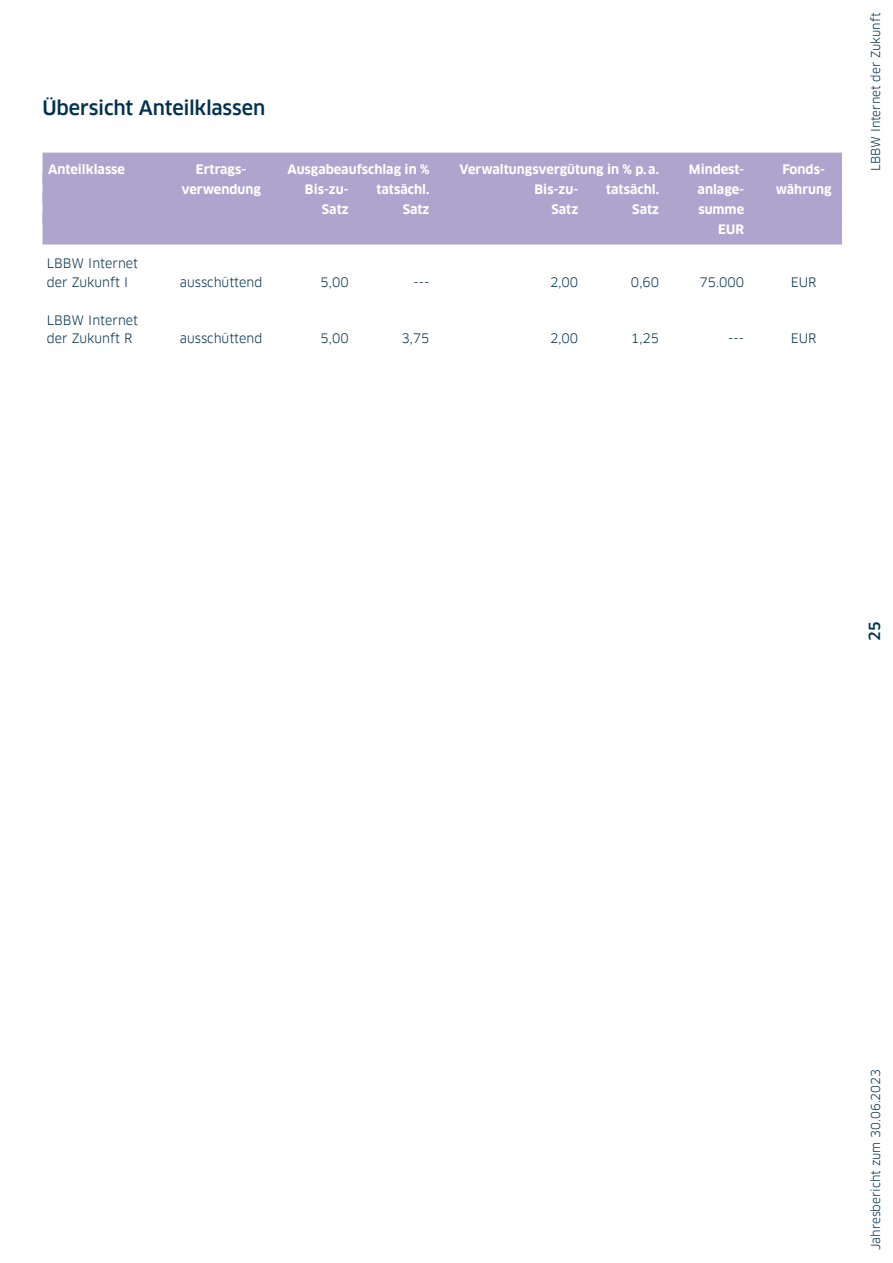
<style>
.page{position:relative;width:893px;height:1263px;background:#fff}
.page>*{position:absolute;margin:0;border:0;box-sizing:border-box;transform-origin:0 0}
.t1{font:500 19.5px "Clanfor LBBW";letter-spacing:-.01em;color:#00314e}
.t2{font:500 15px "Clanfor LBBW";color:#00314e}
.t3{font:700 12.75px/20.1px "Clanfor LBBW";color:#fff;text-align:right}
.t4{font:12.75px/18.8px "Clanfor LBBW";color:#00314e}
.t5{font:12px "Clanfor LBBW";color:#00314e}
</style>
<div class="page">
<div style="left:43px;top:153px;width:799px;height:31px;background:#aea4cd"></div>
<div style="left:43px;top:173px;width:799px;height:31px;background:#aea4cd"></div>
<div style="left:43px;top:193px;width:799px;height:31px;background:#aea4cd"></div>
<div style="left:43px;top:213px;width:799px;height:31px;background:#aea4cd"></div>
<h1 class="t1" style="left:43px;top:96px;width:224px">Übersicht Anteilklassen</h1>
<p class="t3" style="left:48px;top:159px;width:78px">Anteilklasse</p>
<p class="t3" style="left:196px;top:159px;width:52px">Ertrags-</p>
<p class="t3" style="left:288px;top:159px;width:143px">Ausgabeaufschlag in %</p>
<p class="t3" style="left:460px;top:159px;width:201px">Verwaltungsvergütung in % p.a.</p>
<p class="t3" style="left:689px;top:159px;width:57px">Mindest-</p>
<p class="t3" style="left:782px;top:159px;width:44px">Fonds-</p>
<p class="t3" style="left:181px;top:179px;width:81px">verwendung</p>
<p class="t3" style="left:305px;top:179px;width:45px">Bis-zu-</p>
<p class="t3" style="left:376px;top:179px;width:55px">tatsächl.</p>
<p class="t3" style="left:534px;top:179px;width:45px">Bis-zu-</p>
<p class="t3" style="left:606px;top:179px;width:55px">tatsächl.</p>
<p class="t3" style="left:698px;top:179px;width:48px">anlage-</p>
<p class="t3" style="left:776px;top:179px;width:57px">währung</p>
<p class="t3" style="left:322px;top:199px;width:28px">Satz</p>
<p class="t3" style="left:403px;top:199px;width:28px">Satz</p>
<p class="t3" style="left:551px;top:199px;width:28px">Satz</p>
<p class="t3" style="left:632px;top:199px;width:28px">Satz</p>
<p class="t3" style="left:698px;top:199px;width:47px">summe<br>EUR</p>
<p class="t4" style="left:47px;top:254px;width:93px">LBBW Internet der Zukunft I</p>
<p class="t4" style="left:180px;top:273px;width:84px">ausschüttend</p>
<p class="t4" style="left:321px;top:273px;width:30px">5,00</p>
<p class="t4" style="left:414px;top:273px;width:17px">---</p>
<p class="t4" style="left:550px;top:273px;width:30px">2,00</p>
<p class="t4" style="left:631px;top:273px;width:30px">0,60</p>
<p class="t4" style="left:699px;top:273px;width:46px">75.000</p>
<p class="t4" style="left:791px;top:273px;width:27px">EUR</p>
<p class="t4" style="left:47px;top:311px;width:93px">LBBW Internet der Zukunft R</p>
<p class="t4" style="left:180px;top:329px;width:84px">ausschüttend</p>
<p class="t4" style="left:321px;top:329px;width:30px">5,00</p>
<p class="t4" style="left:401px;top:329px;width:30px">3,75</p>
<p class="t4" style="left:550px;top:329px;width:30px">2,00</p>
<p class="t4" style="left:631px;top:329px;width:30px">1,25</p>
<p class="t4" style="left:728px;top:329px;width:17px">---</p>
<p class="t4" style="left:791px;top:329px;width:27px">EUR</p>
<p class="t5" style="left:869px;top:171px;width:160px;rotate:-90deg">LBBW Internet der Zukunft</p>
<p class="t2" style="left:866px;top:641px;width:21px;rotate:-90deg">25</p>
<p class="t5" style="left:869px;top:1250px;width:183px;rotate:-90deg">Jahresbericht zum 30.06.2023</p>
</div>
